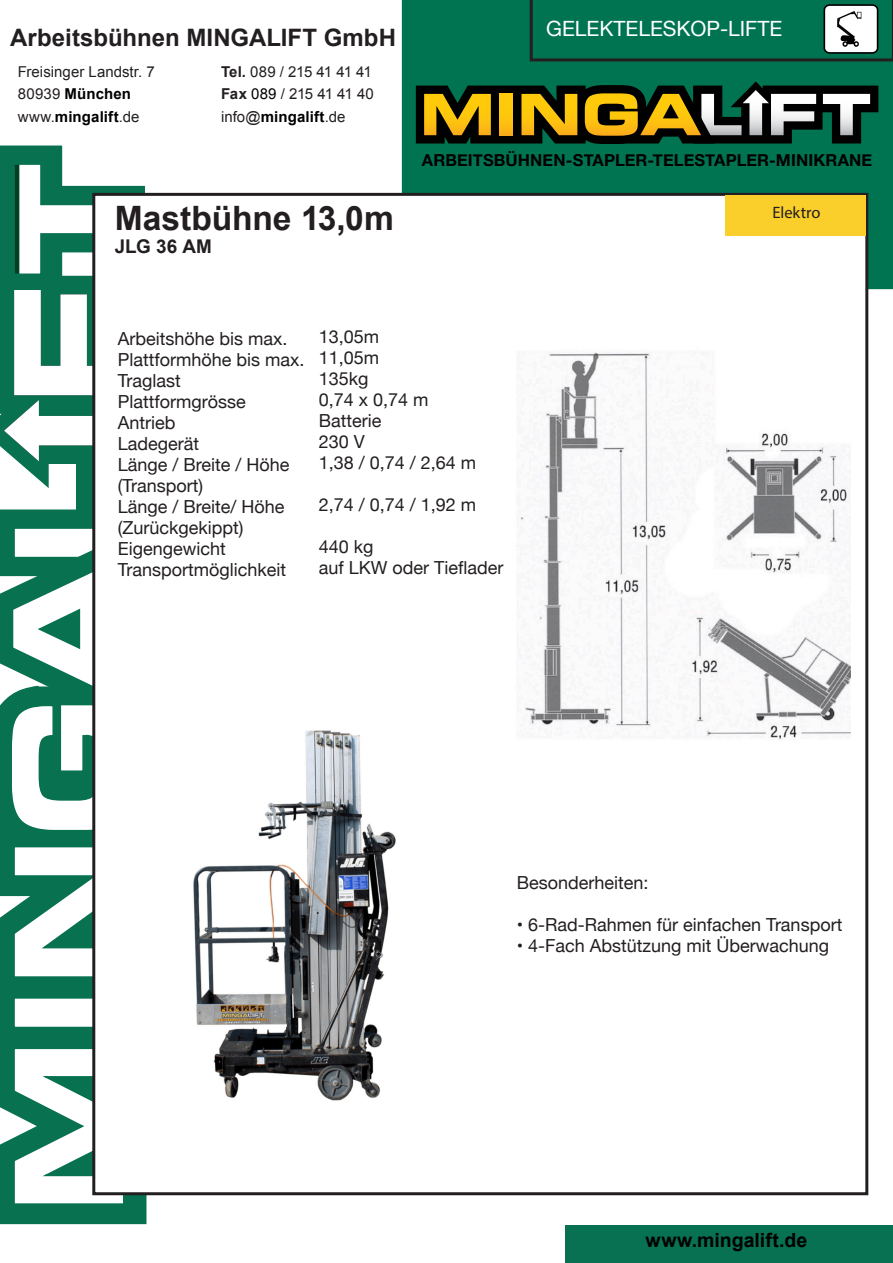
<style>
.page{position:relative;width:893px;height:1263px;background:#fff}
.page>*{position:absolute;margin:0;border:0;box-sizing:border-box;transform-origin:0 0}
.t1{font:700 33.6px "Arial";color:#231f20}
.t2{font:700 24px "Arial";color:#231f20}
.t3{font:21px "Helvetica Neue";color:#fff}
.t4{font:700 19.5px "Arial";letter-spacing:.005em;color:#000}
.t5{font:700 18.9px "Arial";color:#231f20}
.t6{font:18px "Helvetica Neue";color:#231f20}
.t7{font:700 16.5px "Helvetica Neue";letter-spacing:.005em;color:#000}
.t8{font:16.5px "Myriad Pro";letter-spacing:-.005em;color:#231f20}
.t9{font:15px/22.5px "Arial";letter-spacing:-.03em;color:#231f20}
.t10{font:15px/22.5px "Arial";color:#231f20}
.s1{font-weight:700}
.s2{color:#000}
.s3{font-weight:700;color:#000}
</style>
<div class="page">
<div style="left:402px;top:0;width:491px;height:289px;background:#007451"></div>
<svg style="left:0;top:145px;width:147px;height:378px"></svg>
<svg style="left:13px;top:163px;width:112px;height:113px"></svg>
<svg style="left:0;top:523px;width:149px;height:702px;fill:#087150"></svg>
<svg style="left:13px;top:1047px;width:112px;height:158px"></svg>
<div style="left:14px;top:998px;width:110px;height:29px;background:#fff"></div>
<div style="left:13px;top:997px;width:112px;height:31px;border:2px solid #087150"></div>
<svg style="left:13px;top:845px;width:79px;height:133px"></svg>
<svg style="left:4px;top:290px;width:88px;height:542px"></svg>
<div style="left:92px;top:193px;width:776px;height:1002px;background:#fff;border:3px solid #231f20"></div>
<div style="left:565px;top:1225px;width:328px;height:38px;background:#087151"></div>
<div style="left:725px;top:196px;width:140px;height:40px;background:#facf2b"></div>
<svg style="left:530px;top:0;width:363px;height:61px"></svg>
<svg style="left:416px;top:81px;width:462px;height:63px"></svg>
<img style="left:193px;top:730px;width:203px;height:371px">
<img style="left:832px;top:11px;width:35px;height:37px">
<img style="left:519px;top:352px;width:332px;height:388px">
<h2 class="t2" style="left:10px;top:22px;width:387px">Arbeitsbühnen MINGALIFT GmbH</h2>
<p class="t9" style="left:221px;top:60px;width:154px"><span class="s1">Tel.</span> 089 / 215 41 41 41<br><span class="s1">Fax</span> <span class="s2">089</span> / 215 41 41 40 info@<span class="s3">mingalift</span>.de</p>
<p class="t10" style="left:18px;top:60px;width:138px">Freisinger Landstr. 7<br>80939 <span class="s3">München </span>www.<span class="s3">mingalift</span>.de</p>
<p class="t3" style="left:546px;top:14px;width:238px">GELEKTELESKOP-LIFTE</p>
<p class="t7" style="left:422px;top:147px;width:452px">ARBEITSBÜHNEN-STAPLER-TELESTAPLER-MINIKRANE</p>
<p class="t1" style="left:115px;top:196px;width:281px">Mastbühne 13,0m</p>
<p class="t8" style="left:772px;top:203px;width:49px">Elektro</p>
<p class="t5" style="left:115px;top:234px;width:99px">JLG 36 AM</p>
<p class="t6" style="left:118px;top:325px;width:171px">Arbeitshöhe bis max.</p>
<p class="t6" style="left:118px;top:346px;width:188px">Plattformhöhe bis max.</p>
<p class="t6" style="left:118px;top:367px;width:65px">Traglast</p>
<p class="t6" style="left:118px;top:388px;width:129px">Plattformgrösse</p>
<p class="t6" style="left:118px;top:409px;width:59px">Antrieb</p>
<p class="t6" style="left:118px;top:430px;width:83px">Ladegerät</p>
<p class="t6" style="left:118px;top:451px;width:173px">Länge / Breite / Höhe</p>
<p class="t6" style="left:118px;top:472px;width:87px">(Transport)</p>
<p class="t6" style="left:118px;top:493px;width:168px">Länge / Breite/ Höhe</p>
<p class="t6" style="left:118px;top:514px;width:127px">(Zurückgekippt)</p>
<p class="t6" style="left:118px;top:535px;width:109px">Eigengewicht</p>
<p class="t6" style="left:118px;top:556px;width:170px">Transportmöglichkeit</p>
<p class="t6" style="left:319px;top:324px;width:62px">13,05m</p>
<p class="t6" style="left:319px;top:345px;width:62px">11,05m</p>
<p class="t6" style="left:319px;top:366px;width:51px">135kg</p>
<p class="t6" style="left:319px;top:387px;width:111px">0,74 x 0,74 m</p>
<p class="t6" style="left:319px;top:408px;width:64px">Batterie</p>
<p class="t6" style="left:319px;top:429px;width:48px">230 V</p>
<p class="t6" style="left:319px;top:450px;width:159px">1,38 / 0,74 / 2,64 m</p>
<p class="t6" style="left:319px;top:492px;width:159px">2,74 / 0,74 / 1,92 m</p>
<p class="t6" style="left:319px;top:534px;width:56px">440 kg</p>
<p class="t6" style="left:319px;top:555px;width:186px">auf LKW oder Tieflader</p>
<p class="t6" style="left:517px;top:869px;width:133px">Besonderheiten:</p>
<p class="t6" style="left:517px;top:911px;width:327px">• 6-Rad-Rahmen für einfachen Transport</p>
<p class="t6" style="left:517px;top:932px;width:314px">• 4-Fach Abstützung mit Überwachung</p>
<p class="t4" style="left:646px;top:1227px;width:163px">www.mingalift.de</p>
</div>
